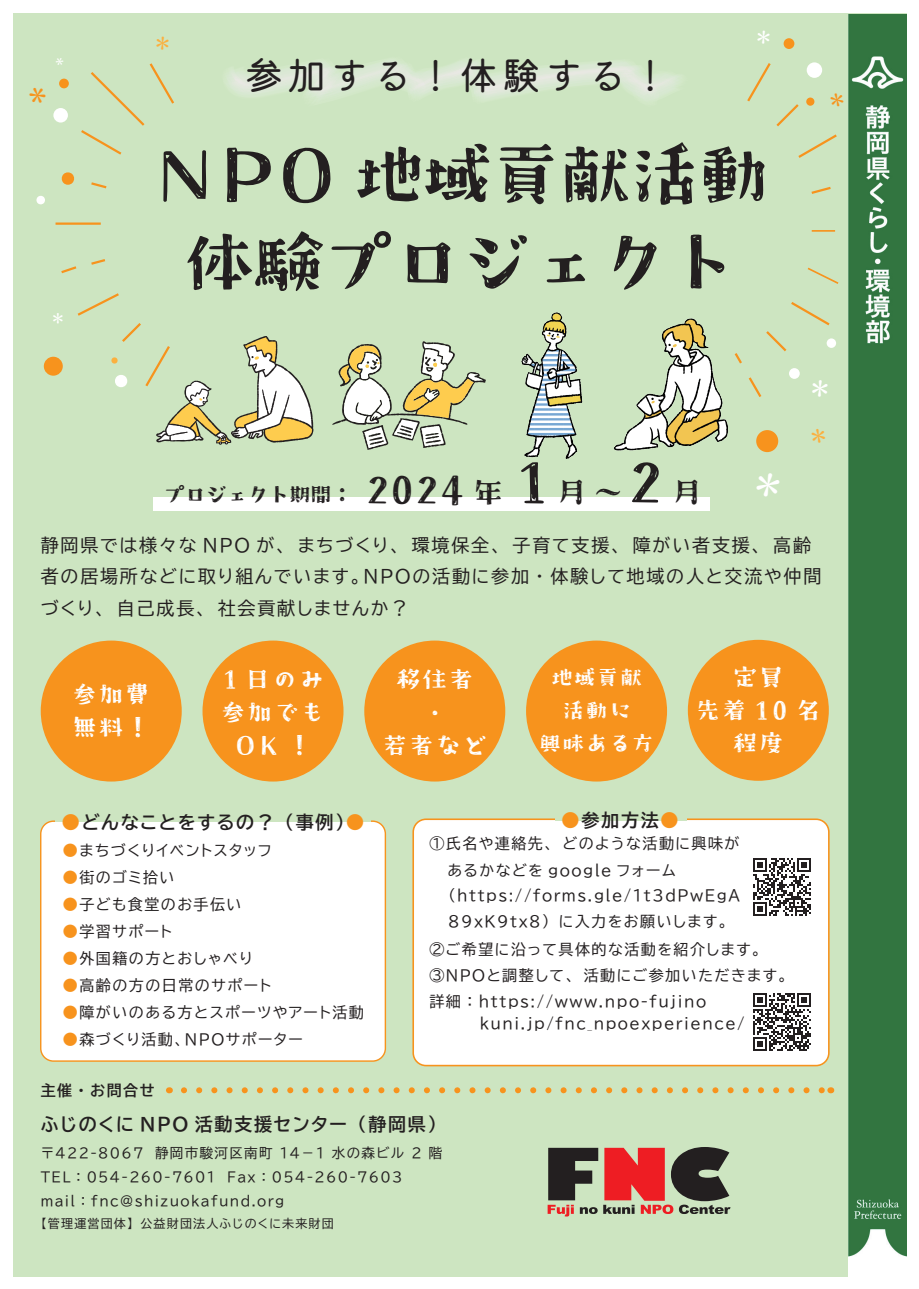
<style>
.page{position:relative;width:919px;height:1289px;background:#fff}
.page>*{position:absolute;margin:0;border:0;box-sizing:border-box;transform-origin:0 0}
.t1{font:69px/87px "craftmincho";color:#231f20;text-align:center}
.t2{font:39px "Kiwi Maru";letter-spacing:.1em;color:#231f20}
.t3{font:24px/33px "craftmincho";letter-spacing:.1em;color:#fff;text-align:center}
.t4{font:21px "craftmincho";color:#231f20}
.t5{font:21px/33px "craftmincho";letter-spacing:.1em;color:#fff;text-align:center}
.t6{font:18px/31.5px "BIZ UDP Gothic";letter-spacing:.1em;color:#231f20}
.t7{font:18px "BIZ UDP Gothic Bold";letter-spacing:.1em;color:#231f20}
.t8{font:15px/26.2px "BIZ UDP Gothic";letter-spacing:.1em;color:#231f20}
.t9{font:15px "BIZ UDP Gothic Bold";letter-spacing:.1em;color:#231f20}
.t10{font:15px "BIZ UDP Gothic";color:#fff}
.t11{font:13.5px/23.7px "BIZ UDP Gothic";letter-spacing:.1em;color:#231f20}
.t12{font:12px "BIZ UDP Gothic";letter-spacing:.1em;color:#231f20}
.s1{font-size:36px}
.s2{font-size:30px}
.s3{font-size:54px}
.s4{color:#f7931d}
</style>
<div class="page">
<div style="left:14px;top:14px;width:892px;height:1262px;background:#cde5c1"></div>
<img style="left:613px;top:318px;width:166px;height:135px">
<svg style="left:332px;top:341px;width:154px;height:109px"></svg>
<svg style="left:226px;top:59px;width:454px;height:42px"></svg>
<svg style="left:81px;top:63px;width:93px;height:92px"></svg>
<svg style="left:61px;top:266px;width:16px;height:8px"></svg>
<svg style="left:91px;top:182px;width:16px;height:7px"></svg>
<hr style="left:55px;top:222px;width:46px;height:3px;background:#f7931d">
<svg style="left:91px;top:259px;width:14px;height:6px"></svg>
<svg style="left:811px;top:187px;width:20px;height:7px"></svg>
<hr style="left:811px;top:230px;width:24px;height:2px;background:#f7931d">
<svg style="left:807px;top:267px;width:32px;height:17px"></svg>
<svg style="left:763px;top:302px;width:67px;height:52px"></svg>
<svg style="left:746px;top:375px;width:17px;height:24px"></svg>
<svg style="left:732px;top:350px;width:12px;height:16px"></svg>
<div style="left:153px;top:497px;width:556px;height:13px;background:#fff"></div>
<div style="left:59px;top:79px;width:10px;height:9px;background:#f7931d;border-radius:50%"></div>
<div style="left:53px;top:108px;width:15px;height:14px;background:#fff;border-radius:50%"></div>
<div style="left:44px;top:357px;width:19px;height:18px;background:#f7931d;border-radius:50%"></div>
<svg style="left:61px;top:172px;width:14px;height:13px"></svg>
<svg style="left:36px;top:196px;width:9px;height:9px"></svg>
<div style="left:783px;top:38px;width:11px;height:11px;background:#f7931d;border-radius:50%"></div>
<div style="left:756px;top:430px;width:22px;height:22px;background:#f7931d;border-radius:50%"></div>
<div style="left:789px;top:368px;width:10px;height:11px;background:#fff;border-radius:50%"></div>
<div style="left:826px;top:338px;width:10px;height:10px;background:#fff;border-radius:50%"></div>
<svg style="left:77px;top:293px;width:236px;height:152px"></svg>
<img style="left:521px;top:312px;width:62px;height:147px">
<svg style="left:547px;top:1147px;width:183px;height:69px"></svg>
<svg style="left:184px;top:1087px;width:638px;height:6px"></svg>
<div style="left:41px;top:821px;width:344px;height:240px;background:#fff;border-radius:13px"></div>
<div style="left:55px;top:803px;width:315px;height:19px;background:#cde5c1"></div>
<div style="left:413px;top:819px;width:415px;height:246px;background:#fff;border-radius:13px"></div>
<div style="left:412px;top:818px;width:417px;height:248px;border:2px solid #f7931d;border-radius:13px"></div>
<img style="left:753px;top:858px;width:58px;height:58px">
<img style="left:753px;top:993px;width:58px;height:58px">
<div style="left:555px;top:799px;width:131px;height:21px;background:#cde5c1"></div>
<img style="left:848px;top:14px;width:58px;height:1262px">
<div style="left:364px;top:640px;width:141px;height:141px;background:#f7931d;border-radius:50%"></div>
<div style="left:41px;top:640px;width:141px;height:141px;background:#f7931d;border-radius:50%"></div>
<div style="left:687px;top:640px;width:141px;height:140px;background:#f7931d;border-radius:50%"></div>
<div style="left:202px;top:640px;width:141px;height:141px;background:#f7931d;border-radius:50%"></div>
<div style="left:526px;top:640px;width:141px;height:141px;background:#f7931d;border-radius:50%"></div>
<svg style="left:747px;top:62px;width:90px;height:96px"></svg>
<h2 class="t2" style="left:244px;top:51px;width:427px">参加する！体験する！</h2>
<p class="t10" style="left:50px;top:311px;width:16px">＊</p>
<h1 class="t1" style="left:153px;top:133px;width:616px">NPO 地域貢献活動体験プロジェクト</h1>
<h3 class="t4" style="left:163px;top:482px;width:540px">プロジェクト期間： <span class="s1">2024</span> <span class="s2">年</span> <span class="s3">1</span> <span class="s2">月～</span><span class="s3">2</span> <span class="s2">月</span></h3>
<p class="t6" style="left:41px;top:529px;width:782px">静岡県では様々な NPO が、 まちづくり、 環境保全、 子育て支援、 障がい者支援、 高齢者の居場所などに取り組んでいます。ＮＰＯの活動に参加・体験して地域の人と交流や仲間づくり、 自己成長、 社会貢献しませんか？</p>
<h3 class="t3" style="left:73px;top:678px;width:78px;text-align:left">参加費無料！</h3>
<h3 class="t3" style="left:221px;top:663px;width:105px">1 日のみ参加でも<br>OK ！</h3>
<h3 class="t5" style="left:539px;top:661px;width:115px">地域貢献活動に<br>興味ある方</h3>
<h3 class="t3" style="left:383px;top:663px;width:105px">移住者・<br>若者など</h3>
<h3 class="t3" style="left:696px;top:661px;width:126px">定員<br>先着 10 名程度</h3>
<p class="t7" style="left:62px;top:812px;width:304px"><span class="s4">●</span>どんなことをするの？ （事例）<span class="s4">●</span></p>
<p class="t7" style="left:561px;top:810px;width:118px"><span class="s4">●</span>参加方法<span class="s4">●</span></p>
<p class="t8" style="left:63px;top:836px;width:210px"><span class="s4">●</span>まちづくりイベントスタッフ</p>
<p class="t8" style="left:63px;top:863px;width:113px"><span class="s4">●</span>街のゴミ拾い</p>
<p class="t8" style="left:63px;top:890px;width:180px"><span class="s4">●</span>子ども食堂のお手伝い</p>
<p class="t8" style="left:63px;top:917px;width:111px"><span class="s4">●</span>学習サポート</p>
<p class="t8" style="left:63px;top:944px;width:191px"><span class="s4">●</span>外国籍の方とおしゃべり</p>
<p class="t8" style="left:63px;top:971px;width:210px"><span class="s4">●</span>高齢の方の日常のサポート</p>
<p class="t8" style="left:63px;top:998px;width:302px"><span class="s4">●</span>障がいのある方とスポーツやアート活動</p>
<p class="t8" style="left:63px;top:1025px;width:241px"><span class="s4">●</span>森づくり活動、ＮＰＯサポーター</p>
<p class="t8" style="left:429px;top:830px;width:312px">①氏名や連絡先、 どのような活動に興味が　 あるかなどを google フォーム</p>
<p class="t8" style="left:448px;top:882px;width:293px">（https://forms.gle/1t3dPwEgA<br>89xK9tx8） に入力をお願いします。</p>
<p class="t8" style="left:429px;top:936px;width:360px">②ご希望に沿って具体的な活動を紹介します。<br>③ＮＰＯと調整して、 活動にご参加いただきます。詳細： https://www.npo-fujino</p>
<p class="t8" style="left:479px;top:1010px;width:266px">kuni.jp/fnc_npoexperience/</p>
<p class="t9" style="left:41px;top:1082px;width:115px">主催・お問合せ</p>
<p class="t7" style="left:41px;top:1114px;width:397px">ふじのくに NPO 活動支援センター（静岡県）</p>
<p class="t11" style="left:41px;top:1141px;width:403px">〒422-8067　静岡市駿河区南町 14－1 水の森ビル 2 階<br>TEL ： 054-260-7601　Fax ： 054-260-7603<br>mail ： fnc@shizuokafund.org</p>
<p class="t12" style="left:41px;top:1217px;width:294px">【管理運営団体】公益財団法人ふじのくに未来財団</p>
</div>
